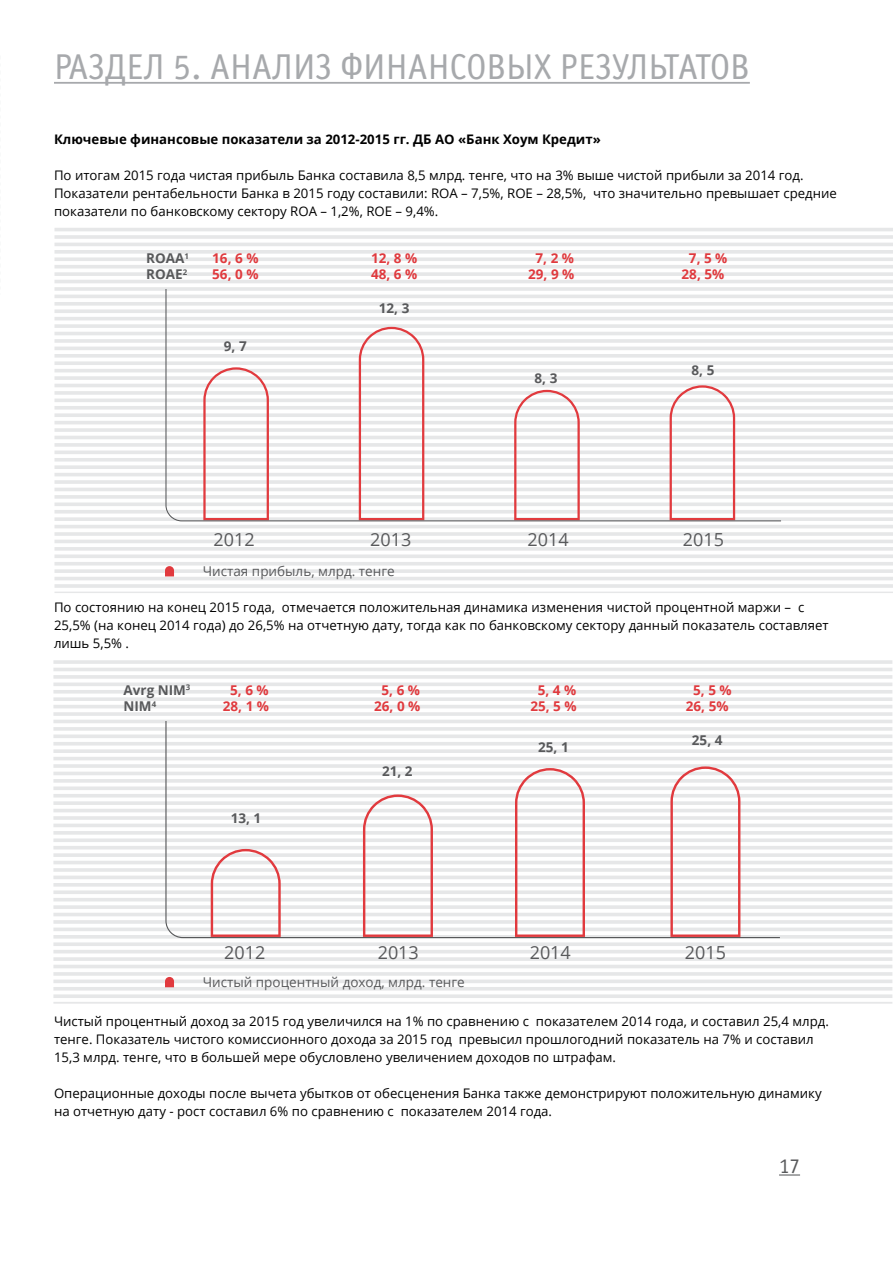
<style>
.page{position:relative;width:893px;height:1263px;background:#fff}
.page>*{position:absolute;margin:0;border:0;box-sizing:border-box;transform-origin:0 0}
.t1{font:36px "DS Officina Sans";letter-spacing:.05em;color:#a7a9ac}
.t2{font:21px "DS Officina Sans";color:#58595b}
.t3{font:18px "Open Sans";color:#58595b}
.t4{font:700 13.5px/16.2px "Open Sans";color:#e03a3e;text-align:center}
.t5{font:13.5px "Open Sans";color:#58595b}
.t6{font:700 13.5px/16.2px "Open Sans";color:#58595b}
.t7{font:13.2px/18px "Open Sans";color:#000}
.t8{font:700 13.2px "Open Sans";color:#000}
</style>
<div class="page">
<svg style="left:779px;top:1174px;width:21px;height:1px"></svg>
<hr style="left:54px;top:228px;width:839px;height:3px;background:#e6e7e8">
<hr style="left:54px;top:235px;width:839px;height:4px;background:#e6e7e8">
<hr style="left:54px;top:243px;width:839px;height:3px;background:#e6e7e8">
<hr style="left:54px;top:250px;width:839px;height:4px;background:#e6e7e8">
<hr style="left:54px;top:257px;width:839px;height:4px;background:#e6e7e8">
<hr style="left:54px;top:265px;width:839px;height:3px;background:#e6e7e8">
<hr style="left:54px;top:272px;width:839px;height:4px;background:#e6e7e8">
<hr style="left:54px;top:280px;width:839px;height:3px;background:#e6e7e8">
<hr style="left:54px;top:287px;width:839px;height:4px;background:#e6e7e8">
<hr style="left:54px;top:295px;width:839px;height:3px;background:#e6e7e8">
<hr style="left:54px;top:302px;width:839px;height:4px;background:#e6e7e8">
<hr style="left:54px;top:309px;width:839px;height:4px;background:#e6e7e8">
<hr style="left:54px;top:317px;width:839px;height:3px;background:#e6e7e8">
<hr style="left:54px;top:324px;width:839px;height:4px;background:#e6e7e8">
<hr style="left:54px;top:332px;width:839px;height:3px;background:#e6e7e8">
<hr style="left:54px;top:339px;width:839px;height:4px;background:#e6e7e8">
<hr style="left:54px;top:347px;width:839px;height:3px;background:#e6e7e8">
<hr style="left:54px;top:354px;width:839px;height:4px;background:#e6e7e8">
<hr style="left:54px;top:361px;width:839px;height:4px;background:#e6e7e8">
<hr style="left:54px;top:369px;width:839px;height:3px;background:#e6e7e8">
<hr style="left:54px;top:376px;width:839px;height:4px;background:#e6e7e8">
<hr style="left:54px;top:384px;width:839px;height:3px;background:#e6e7e8">
<hr style="left:54px;top:391px;width:839px;height:4px;background:#e6e7e8">
<hr style="left:54px;top:399px;width:839px;height:3px;background:#e6e7e8">
<hr style="left:54px;top:406px;width:839px;height:4px;background:#e6e7e8">
<hr style="left:54px;top:413px;width:839px;height:4px;background:#e6e7e8">
<hr style="left:54px;top:421px;width:839px;height:3px;background:#e6e7e8">
<hr style="left:54px;top:428px;width:839px;height:4px;background:#e6e7e8">
<hr style="left:54px;top:436px;width:839px;height:3px;background:#e6e7e8">
<hr style="left:54px;top:443px;width:839px;height:4px;background:#e6e7e8">
<svg style="left:54px;top:450px;width:839px;height:4px"></svg>
<hr style="left:54px;top:458px;width:839px;height:4px;background:#e6e7e8">
<hr style="left:54px;top:465px;width:839px;height:4px;background:#e6e7e8">
<hr style="left:54px;top:473px;width:839px;height:3px;background:#e6e7e8">
<hr style="left:54px;top:480px;width:839px;height:4px;background:#e6e7e8">
<hr style="left:54px;top:488px;width:839px;height:3px;background:#e6e7e8">
<hr style="left:54px;top:495px;width:839px;height:4px;background:#e6e7e8">
<hr style="left:54px;top:502px;width:839px;height:4px;background:#e6e7e8">
<hr style="left:54px;top:510px;width:839px;height:3px;background:#e6e7e8">
<hr style="left:54px;top:517px;width:839px;height:4px;background:#e6e7e8">
<hr style="left:54px;top:525px;width:839px;height:3px;background:#e6e7e8">
<hr style="left:54px;top:532px;width:839px;height:4px;background:#e6e7e8">
<hr style="left:54px;top:540px;width:839px;height:3px;background:#e6e7e8">
<hr style="left:54px;top:547px;width:839px;height:4px;background:#e6e7e8">
<hr style="left:54px;top:554px;width:839px;height:4px;background:#e6e7e8">
<hr style="left:54px;top:562px;width:839px;height:3px;background:#e6e7e8">
<hr style="left:54px;top:569px;width:839px;height:4px;background:#e6e7e8">
<hr style="left:54px;top:577px;width:839px;height:3px;background:#e6e7e8">
<hr style="left:54px;top:584px;width:839px;height:4px;background:#e6e7e8">
<hr style="left:54px;top:592px;width:839px;height:1px;background:#e6e7e8">
<hr style="left:53px;top:660px;width:839px;height:4px;background:#e6e7e8">
<hr style="left:53px;top:668px;width:839px;height:3px;background:#e6e7e8">
<hr style="left:53px;top:675px;width:839px;height:4px;background:#e6e7e8">
<svg style="left:53px;top:682px;width:839px;height:4px;fill:#e6e7e8"></svg>
<hr style="left:53px;top:690px;width:839px;height:3px;background:#e6e7e8">
<hr style="left:53px;top:697px;width:839px;height:4px;background:#e6e7e8">
<hr style="left:53px;top:705px;width:839px;height:3px;background:#e6e7e8">
<hr style="left:53px;top:712px;width:839px;height:4px;background:#e6e7e8">
<hr style="left:53px;top:720px;width:839px;height:3px;background:#e6e7e8">
<hr style="left:53px;top:727px;width:839px;height:4px;background:#e6e7e8">
<hr style="left:53px;top:734px;width:839px;height:4px;background:#e6e7e8">
<hr style="left:53px;top:742px;width:839px;height:3px;background:#e6e7e8">
<hr style="left:53px;top:749px;width:839px;height:4px;background:#e6e7e8">
<hr style="left:53px;top:757px;width:839px;height:3px;background:#e6e7e8">
<hr style="left:53px;top:764px;width:839px;height:4px;background:#e6e7e8">
<hr style="left:53px;top:772px;width:839px;height:3px;background:#e6e7e8">
<hr style="left:53px;top:779px;width:839px;height:4px;background:#e6e7e8">
<hr style="left:53px;top:786px;width:839px;height:4px;background:#e6e7e8">
<hr style="left:53px;top:794px;width:839px;height:3px;background:#e6e7e8">
<hr style="left:53px;top:801px;width:839px;height:4px;background:#e6e7e8">
<hr style="left:53px;top:809px;width:839px;height:3px;background:#e6e7e8">
<hr style="left:53px;top:816px;width:839px;height:4px;background:#e6e7e8">
<hr style="left:53px;top:824px;width:839px;height:3px;background:#e6e7e8">
<hr style="left:53px;top:831px;width:839px;height:4px;background:#e6e7e8">
<hr style="left:53px;top:838px;width:839px;height:4px;background:#e6e7e8">
<hr style="left:53px;top:846px;width:839px;height:3px;background:#e6e7e8">
<hr style="left:53px;top:853px;width:839px;height:4px;background:#e6e7e8">
<hr style="left:53px;top:861px;width:839px;height:3px;background:#e6e7e8">
<hr style="left:53px;top:868px;width:839px;height:4px;background:#e6e7e8">
<svg style="left:53px;top:876px;width:839px;height:3px"></svg>
<hr style="left:53px;top:883px;width:839px;height:4px;background:#e6e7e8">
<hr style="left:53px;top:890px;width:839px;height:4px;background:#e6e7e8">
<hr style="left:53px;top:898px;width:839px;height:3px;background:#e6e7e8">
<hr style="left:53px;top:905px;width:839px;height:4px;background:#e6e7e8">
<hr style="left:53px;top:913px;width:839px;height:3px;background:#e6e7e8">
<hr style="left:53px;top:920px;width:839px;height:4px;background:#e6e7e8">
<svg style="left:53px;top:927px;width:839px;height:4px"></svg>
<hr style="left:53px;top:935px;width:839px;height:3px;background:#e6e7e8">
<hr style="left:53px;top:942px;width:839px;height:4px;background:#e6e7e8">
<hr style="left:53px;top:950px;width:839px;height:3px;background:#e6e7e8">
<hr style="left:53px;top:957px;width:839px;height:4px;background:#e6e7e8">
<hr style="left:53px;top:965px;width:839px;height:3px;background:#e6e7e8">
<hr style="left:53px;top:972px;width:839px;height:4px;background:#e6e7e8">
<svg style="left:53px;top:979px;width:839px;height:4px;fill:#e6e7e8"></svg>
<hr style="left:53px;top:987px;width:839px;height:3px;background:#e6e7e8">
<hr style="left:53px;top:994px;width:839px;height:4px;background:#e6e7e8">
<hr style="left:53px;top:1002px;width:839px;height:2px;background:#e6e7e8">
<hr style="left:54px;top:82px;width:696px;height:2px;background:#a7a9ac">
<svg style="left:165px;top:290px;width:616px;height:231px"></svg>
<svg style="left:165px;top:721px;width:615px;height:217px"></svg>
<svg style="left:165px;top:566px;width:9px;height:10px"></svg>
<svg style="left:165px;top:977px;width:9px;height:10px"></svg>
<h1 class="t1" style="left:54px;top:46px;width:330px">Раздел 5. Анализ финансов</h1>
<h1 class="t1" style="left:506px;top:46px;width:223px">ых результатов</h1>
<p class="t8" style="left:54px;top:130px;width:548px">Ключевые финансовые показатели за 2012-2015 гг. ДБ АО «Банк Хоум Кредит»</p>
<p class="t7" style="left:54px;top:166px;width:784px">По итогам 2015 года чистая прибыль Банка составила 8,5 млрд. тенге, что на 3% выше чистой прибыли за 2014 год.<br>Показатели рентабельности Банка в 2015 году составили: ROA – 7,5%, ROE – 28,5%, что значительно превышает средние показатели по банковскому сектору ROA – 1,2%, ROE – 9,4%.</p>
<p class="t6" style="left:146px;top:250px;width:44px">ROAA<sup>1<br></sup>ROAE<sup>2</sup></p>
<p class="t4" style="left:212px;top:250px;width:48px;text-align:left">16, 6 %<br>56, 0 %</p>
<p class="t6" style="left:224px;top:337px;width:24px">9, 7</p>
<p class="t4" style="left:371px;top:250px;width:48px;text-align:left">12, 8 %<br>48, 6 %</p>
<p class="t6" style="left:379px;top:299px;width:32px">12, 3</p>
<h3 class="t3" style="left:214px;top:527px;width:43px">2012</h3>
<h3 class="t3" style="left:370px;top:527px;width:43px">2013</h3>
<p class="t5" style="left:203px;top:562px;width:193px">Чистая прибыль, млрд. тенге</p>
<p class="t4" style="left:528px;top:250px;width:48px">7, 2 %<br>29, 9 %</p>
<p class="t6" style="left:535px;top:370px;width:24px">8, 3</p>
<h3 class="t3" style="left:528px;top:527px;width:43px">2014</h3>
<p class="t4" style="left:682px;top:250px;width:47px">7, 5 %<br>28, 5%</p>
<p class="t6" style="left:691px;top:361px;width:24px">8, 5</p>
<h3 class="t3" style="left:683px;top:527px;width:43px">2015</h3>
<p class="t7" style="left:54px;top:598px;width:776px">По состоянию на конец 2015 года, отмечается положительная динамика изменения чистой процентной маржи – с<br>25,5% (на конец 2014 года) до 26,5% на отчетную дату, тогда как по банковскому сектору данный показатель составляет лишь 5,5% .</p>
<p class="t6" style="left:124px;top:682px;width:68px">Avrg NIM<sup>3<br></sup>NIM<sup>4</sup></p>
<p class="t4" style="left:223px;top:682px;width:48px">5, 6 %<br>28, 1 %</p>
<p class="t6" style="left:231px;top:810px;width:32px">13, 1</p>
<p class="t4" style="left:374px;top:682px;width:48px">5, 6 %<br>26, 0 %</p>
<p class="t6" style="left:382px;top:763px;width:32px">21, 2</p>
<h3 class="t3" style="left:224px;top:940px;width:43px">2012</h3>
<h3 class="t3" style="left:378px;top:940px;width:43px">2013</h3>
<p class="t5" style="left:203px;top:973px;width:264px">Чистый процентный доход, млрд. тенге</p>
<p class="t4" style="left:530px;top:682px;width:48px">5, 4 %<br>25, 5 %</p>
<p class="t6" style="left:538px;top:739px;width:32px">25, 1</p>
<h3 class="t3" style="left:530px;top:940px;width:43px">2014</h3>
<p class="t4" style="left:686px;top:682px;width:47px">5, 5 %<br>26, 5%</p>
<p class="t6" style="left:692px;top:731px;width:32px">25, 4</p>
<h3 class="t3" style="left:685px;top:940px;width:43px">2015</h3>
<p class="t7" style="left:54px;top:1012px;width:776px">Чистый процентный доход за 2015 год увеличился на 1% по сравнению с показателем 2014 года, и составил 25,4 млрд. тенге. Показатель чистого комиссионного дохода за 2015 год превысил прошлогодний показатель на 7% и составил<br>15,3 млрд. тенге, что в большей мере обусловлено увеличением доходов по штрафам.</p>
<p class="t7" style="left:54px;top:1084px;width:769px">Операционные доходы после вычета убытков от обесценения Банка также демонстрируют положительную динамику на отчетную дату - рост составил 6% по сравнению с показателем 2014 года.</p>
<h2 class="t2" style="left:779px;top:1154px;width:22px">17</h2>
</div>
